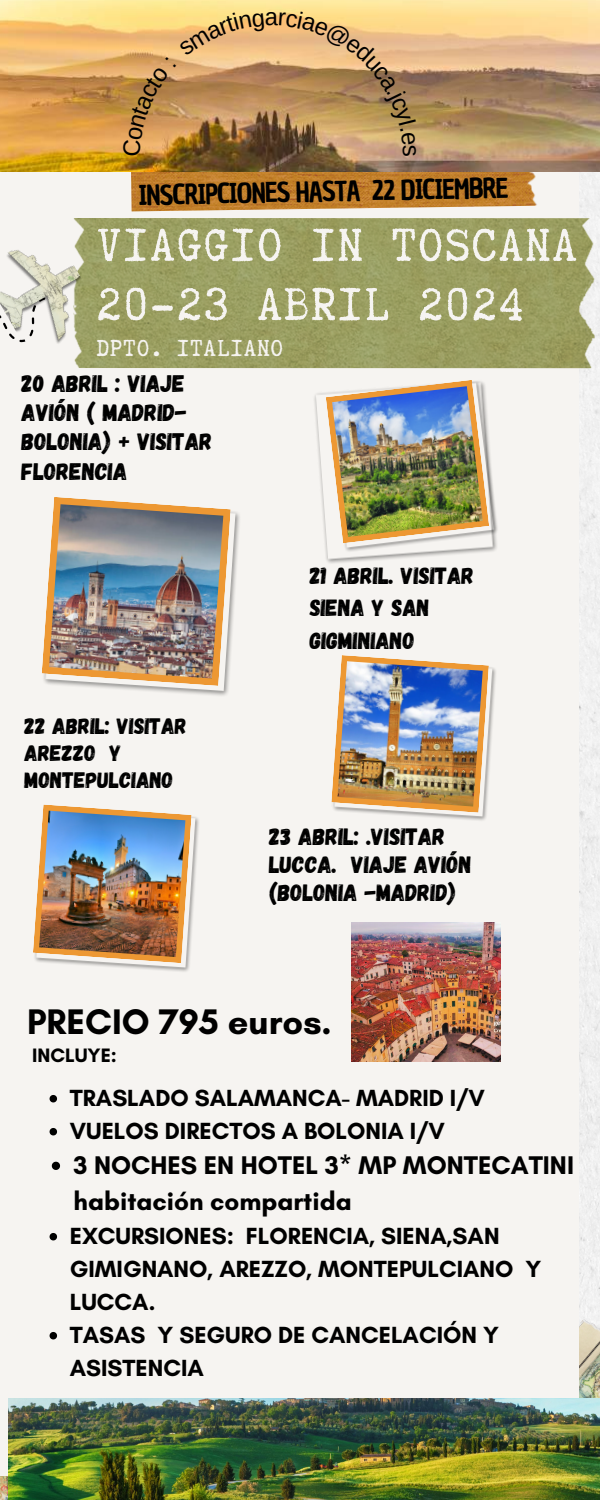
<style>
.page{position:relative;width:600px;height:1500px;background:#fff}
.page>*{position:absolute;margin:0;border:0;box-sizing:border-box;transform-origin:0 0}
.t1{font:55px/59.2px "Truetypewriter Polygl OTT";letter-spacing:.045em;color:#f6f4f1}
.t2{font:700 36.2px "Glacial Indifference";color:#000}
.t3{font:27.5px "Truetypewriter Polygl OTT";letter-spacing:.045em;color:#f6f4f1}
.t4{font:26.7px "Chau Philomene One";color:#000}
.t5{font:700 26px/36px "Glacial Indifference";color:#000}
.t6{font:23.9px/29.1px "Gagalin";color:#000}
.t7{font:700 23.8px/33px "Glacial Indifference";color:#000}
.t8{font:23.8px "Arimo";color:#000}
.t9{font:23.6px/28.4px "Gagalin";color:#000}
.t10{font:23.4px/32.3px "Gagalin";color:#000}
.t11{font:22.4px/26.7px "Gagalin";color:#000}
.t12{font:700 19.8px "Glacial Indifference";color:#000}
</style>
<div class="page">
<div style="left:579px;top:294px;width:21px;height:986px;background:#f0f0f0"></div>
<img style="left:579px;top:1280px;width:21px;height:118px">
<div style="left:0;top:0;width:579px;height:1476px;background:#f6f4f1"></div>
<img style="left:73px;top:218px;width:522px;height:150px">
<img style="left:0;top:227px;width:105px;height:134px">
<img style="left:314px;top:392px;width:139px;height:171px">
<img style="left:80px;top:511px;width:160px;height:185px">
<img style="left:42px;top:497px;width:189px;height:189px">
<img style="left:373px;top:667px;width:123px;height:154px">
<img style="left:331px;top:655px;width:158px;height:158px">
<img style="left:59px;top:817px;width:140px;height:155px">
<img style="left:33px;top:804px;width:159px;height:159px">
<img style="left:326px;top:444px;width:172px;height:110px">
<img style="left:326px;top:380px;width:163px;height:163px">
<img style="left:131px;top:172px;width:406px;height:39px">
<img style="left:0;top:0;width:600px;height:172px">
<img style="left:8px;top:1398px;width:592px;height:102px">
<img style="left:352px;top:922px;width:148px;height:140px">
<svg style="left:50px;top:1095px;width:7px;height:7px"></svg>
<svg style="left:50px;top:1128px;width:7px;height:7px"></svg>
<svg style="left:52px;top:1162px;width:8px;height:8px"></svg>
<svg style="left:50px;top:1233px;width:7px;height:7px"></svg>
<svg style="left:50px;top:1332px;width:7px;height:7px"></svg>
<img style="left:123px;top:12px;width:142px;height:144px">
<svg style="left:279px;top:11px;width:138px;height:145px;background:#c9a26d"></svg>
<p class="t8" style="left:265px;top:4px;width:15px">a</p>
<p class="t4" style="left:138px;top:177px;width:372px;rotate:-1deg">INSCRIPCIONES HASTA 22 DICIEMBRE</p>
<p class="t1" style="left:97px;top:215px;width:482px">VIAGGIO IN TOSCANA<br>20-23 ABRIL 2024</p>
<p class="t3" style="left:97px;top:334px;width:188px">DPTO. ITALIANO</p>
<p class="t6" style="left:22px;top:368px;width:192px">20 ABRIL : VIAJE<br>AVIÓN ( MADRID-<br>BOLONIA) + VISITAR<br>FLORENCIA</p>
<p class="t11" style="left:25px;top:712px;width:164px">22 ABRIL: VISITAR<br>AREZZO Y<br>MONTEPULCIANO</p>
<p class="t10" style="left:310px;top:558px;width:166px">21 ABRIL. VISITAR<br>SIENA Y SAN<br>GIGMINIANO</p>
<p class="t9" style="left:269px;top:821px;width:204px">23 ABRIL: .VISITAR<br>LUCCA. VIAJE AVIÓN (BOLONIA -MADRID)</p>
<p class="t2" style="left:27px;top:999px;width:306px">PRECIO 795 euros.</p>
<p class="t12" style="left:32px;top:1043px;width:86px">INCLUYE:</p>
<p class="t7" style="left:70px;top:1081px;width:417px">TRASLADO SALAMANCA- MADRID I/V</p>
<p class="t7" style="left:70px;top:1114px;width:377px">VUELOS DIRECTOS A BOLONIA I/V</p>
<p class="t5" style="left:74px;top:1147px;width:502px">3 NOCHES EN HOTEL 3* MP MONTECATINI habitación compartida</p>
<p class="t7" style="left:70px;top:1219px;width:473px">EXCURSIONES: FLORENCIA, SIENA,SAN<br>GIMIGNANO, AREZZO, MONTEPULCIANO Y<br>LUCCA.</p>
<p class="t7" style="left:70px;top:1318px;width:431px">TASAS Y SEGURO DE CANCELACIÓN Y<br>ASISTENCIA</p>
</div>
